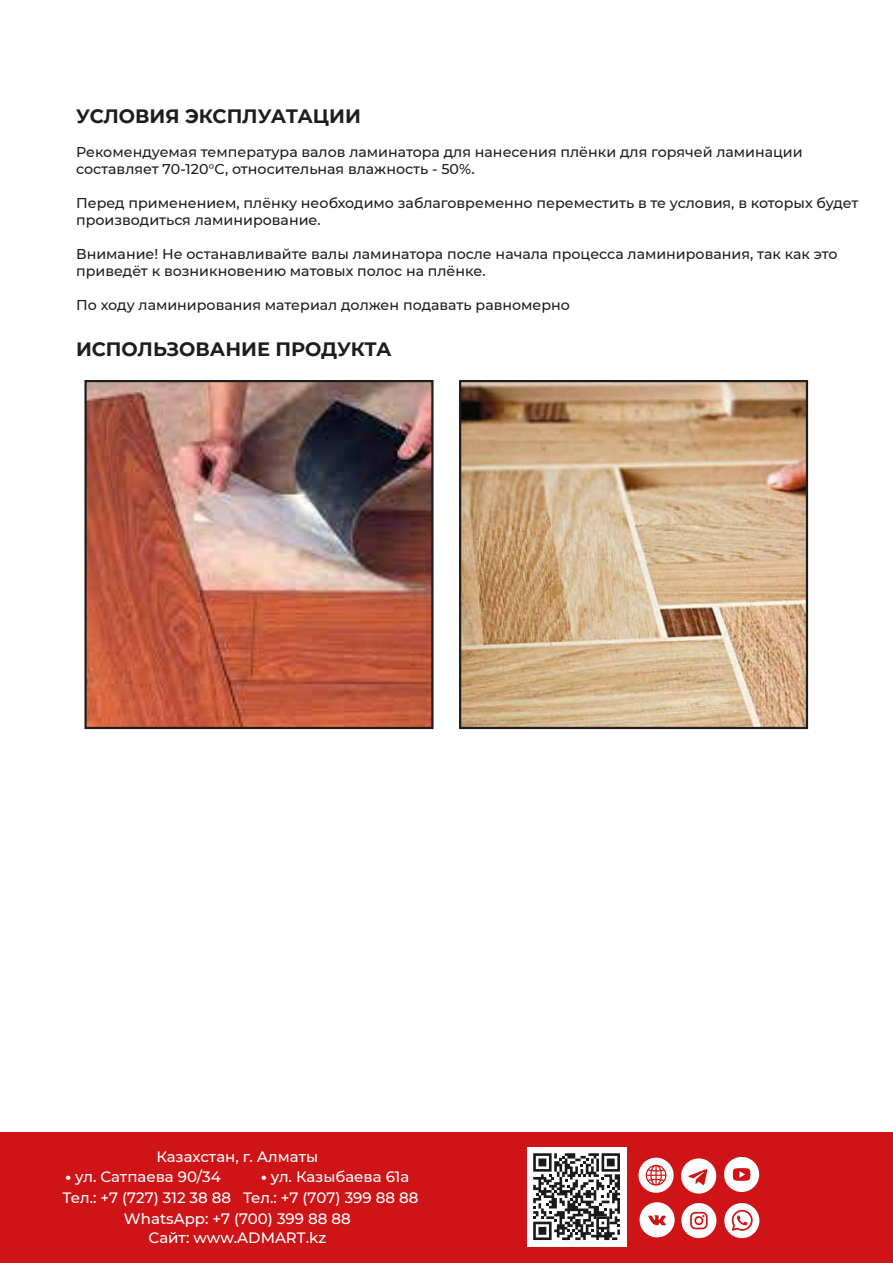
<style>
.page{position:relative;width:893px;height:1263px;background:#fff}
.page>*{position:absolute;margin:0;border:0;box-sizing:border-box;transform-origin:0 0}
.t1{font:700 19.35px "Montserrat";color:#1d1d1b}
.t2{font:500 15px "Montserrat";color:#fff}
.t3{font:500 14.25px/17.1px "Montserrat";color:#1d1d1b}
.s1{font-weight:800}
</style>
<div class="page">
<img style="left:87px;top:383px;width:343px;height:343px">
<div style="left:84px;top:380px;width:349px;height:349px;border:2px solid #1d1d1b"></div>
<img style="left:462px;top:383px;width:343px;height:343px">
<div style="left:459px;top:380px;width:349px;height:349px;border:2px solid #1d1d1b"></div>
<div style="left:0;top:1133px;width:893px;height:130px;background:#ce1417"></div>
<div style="left:0;top:1132px;width:893px;height:131px;border:1px solid #ce1417"></div>
<div style="left:527px;top:1147px;width:100px;height:99px;background:#fff"></div>
<svg style="left:533px;top:1153px;width:87px;height:87px"></svg>
<svg style="left:681px;top:1203px;width:35px;height:35px"></svg>
<svg style="left:724px;top:1157px;width:35px;height:35px"></svg>
<svg style="left:681px;top:1158px;width:35px;height:35px"></svg>
<svg style="left:640px;top:1202px;width:35px;height:35px"></svg>
<svg style="left:638px;top:1158px;width:36px;height:35px"></svg>
<svg style="left:724px;top:1203px;width:35px;height:35px"></svg>
<h1 class="t1" style="left:76px;top:102px;width:286px">УСЛОВИЯ ЭКСПЛУАТАЦИИ</h1>
<p class="t3" style="left:76px;top:143px;width:728px">Рекомендуемая температура валов ламинатора для нанесения плёнки для горячей ламинации составляет 70-120°C, относительная влажность - 50%.</p>
<p class="t3" style="left:76px;top:194px;width:784px">Перед применением, плёнку необходимо заблаговременно переместить в те условия, в которых будет производиться ламинирование.</p>
<p class="t3" style="left:76px;top:245px;width:763px">Внимание! Не останавливайте валы ламинатора после начала процесса ламинирования, так как это приведёт к возникновению матовых полос на плёнке.</p>
<p class="t3" style="left:76px;top:296px;width:495px">По ходу ламинирования материал должен подавать равномерно</p>
<h1 class="t1" style="left:76px;top:335px;width:317px">ИСПОЛЬЗОВАНИЕ ПРОДУКТА</h1>
<p class="t2" style="left:157px;top:1146px;width:163px">Казахстан, г. Алматы</p>
<p class="t2" style="left:65px;top:1166px;width:157px"><span class="s1">•</span> ул. Сатпаева 90/34</p>
<p class="t2" style="left:261px;top:1166px;width:150px"><span class="s1">•</span> ул. Казыбаева 61а</p>
<p class="t2" style="left:63px;top:1187px;width:357px">Тел.: +7 (727) 312 38 88 Тел.: +7 (707) 399 88 88</p>
<p class="t2" style="left:124px;top:1208px;width:228px">WhatsApp: +7 (700) 399 88 88</p>
<p class="t2" style="left:149px;top:1227px;width:179px">Сайт: www.ADMART.kz</p>
</div>
